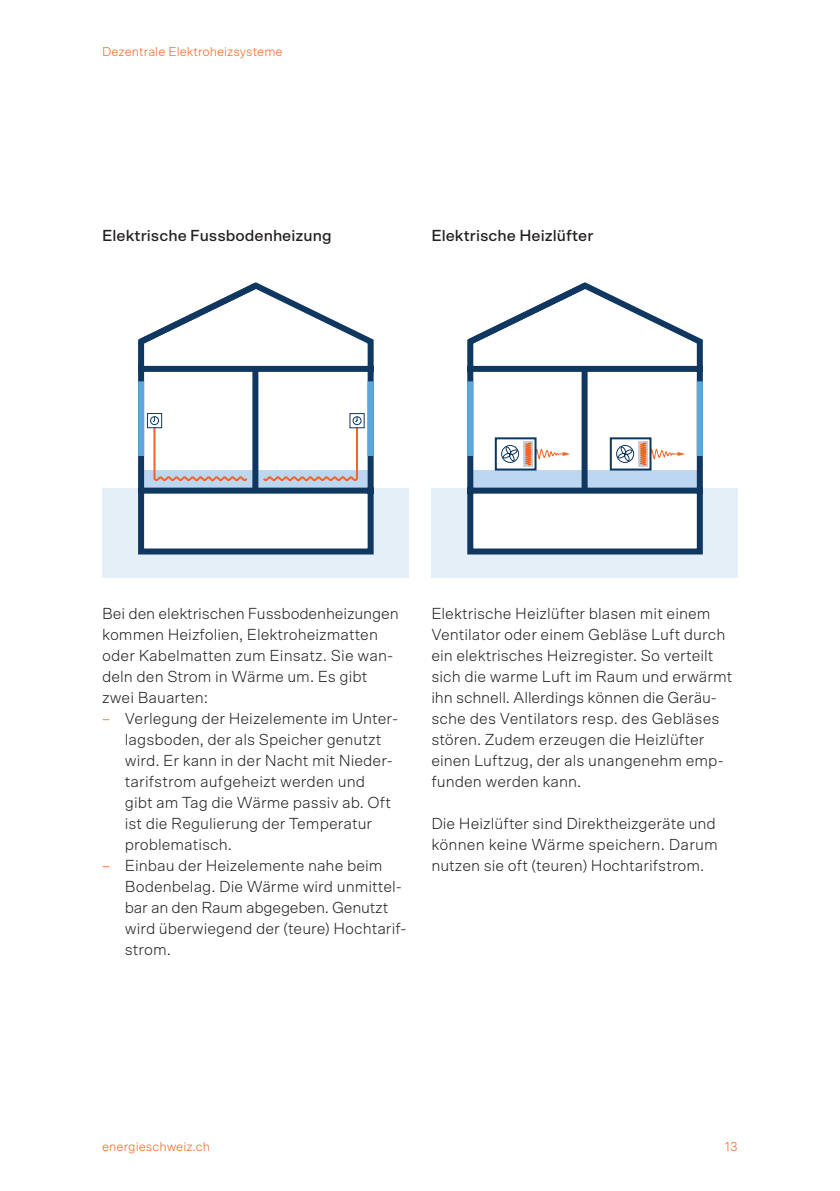
<style>
.page{position:relative;width:840px;height:1191px;background:#fff}
.page>*{position:absolute;margin:0;border:0;box-sizing:border-box;transform-origin:0 0}
.t1{font:300 16px/21px "Scto Grotesk A";color:#231f20}
.t2{font:500 16px "Scto Grotesk A";color:#231f20}
.t3{font:300 13px "Scto Grotesk A";color:#f36421}
.s1{color:#f36421}
</style>
<div class="page">
<div style="left:102px;top:488px;width:306px;height:89px;background:#e4eff8"></div>
<svg style="left:138px;top:335px;width:236px;height:220px;background:#d4dbe2"></svg>
<div style="left:367px;top:381px;width:6px;height:75px;background:#5ba8dc"></div>
<svg style="left:138px;top:282px;width:227px;height:215px"></svg>
<div style="left:431px;top:488px;width:306px;height:89px;background:#e4eff8"></div>
<svg style="left:467px;top:285px;width:236px;height:270px"></svg>
<div style="left:696px;top:381px;width:6px;height:75px;background:#5ba8dc"></div>
<svg style="left:467px;top:282px;width:125px;height:215px"></svg>
<div style="left:609px;top:437px;width:42px;height:33px;border:2px solid #0f375f"></div>
<svg style="left:638px;top:441px;width:9px;height:26px"></svg>
<div style="left:615px;top:445px;width:18px;height:18px;border:1px solid #0f375f;border-radius:50%"></div>
<svg style="left:616px;top:446px;width:16px;height:16px"></svg>
<svg style="left:639px;top:442px;width:45px;height:23px"></svg>
<p class="t3" style="left:102px;top:44px;width:182px">Dezentrale Elektroheizsysteme</p>
<p class="t2" style="left:102px;top:226px;width:231px">Elektrische Fussbodenheizung</p>
<p class="t2" style="left:431px;top:226px;width:163px">Elektrische Heizlüfter</p>
<p class="t1" style="left:102px;top:603px;width:298px">Bei den elektrischen Fussbodenheizungen kommen Heizfolien, Elektroheizmatten oder Kabelmatten zum Einsatz. Sie wan&shy;deln den Strom in Wärme um. Es gibt zwei Bauarten:</p>
<p class="t1" style="left:125px;top:708px;width:274px;text-indent:-23px"><span class="s1">–</span> Verlegung der Heizelemente im Unter&shy;lagsboden, der als Speicher genutzt wird. Er kann in der Nacht mit Nieder&shy;tarifstrom aufgeheizt werden und<br>gibt am Tag die Wärme passiv ab. Oft ist die Regulierung der Temperatur problematisch.</p>
<p class="t1" style="left:125px;top:855px;width:283px;text-indent:-23px"><span class="s1">–</span> Einbau der Heizelemente nahe beim<br>Bodenbelag. Die Wärme wird unmittel&shy;bar an den Raum abgegeben. Genutzt wird überwiegend der (teure) Hochtarif&shy;strom.</p>
<p class="t1" style="left:431px;top:603px;width:302px">Elektrische Heizlüfter blasen mit einem Ventilator oder einem Gebläse Luft durch ein elektrisches Heizregister. So verteilt sich die warme Luft im Raum und erwärmt ihn schnell. Allerdings können die Geräu&shy;sche des Ventilators resp. des Gebläses stören. Zudem erzeugen die Heizlüfter einen Luftzug, der als unangenehm emp&shy;funden werden kann.</p>
<p class="t1" style="left:431px;top:813px;width:288px">Die Heizlüfter sind Direktheizgeräte und können keine Wärme speichern. Darum nutzen sie oft (teuren) Hochtarifstrom.</p>
<p class="t3" style="left:102px;top:1139px;width:109px">energieschweiz.ch</p>
<p class="t3" style="left:724px;top:1139px;width:14px">13</p>
</div>
